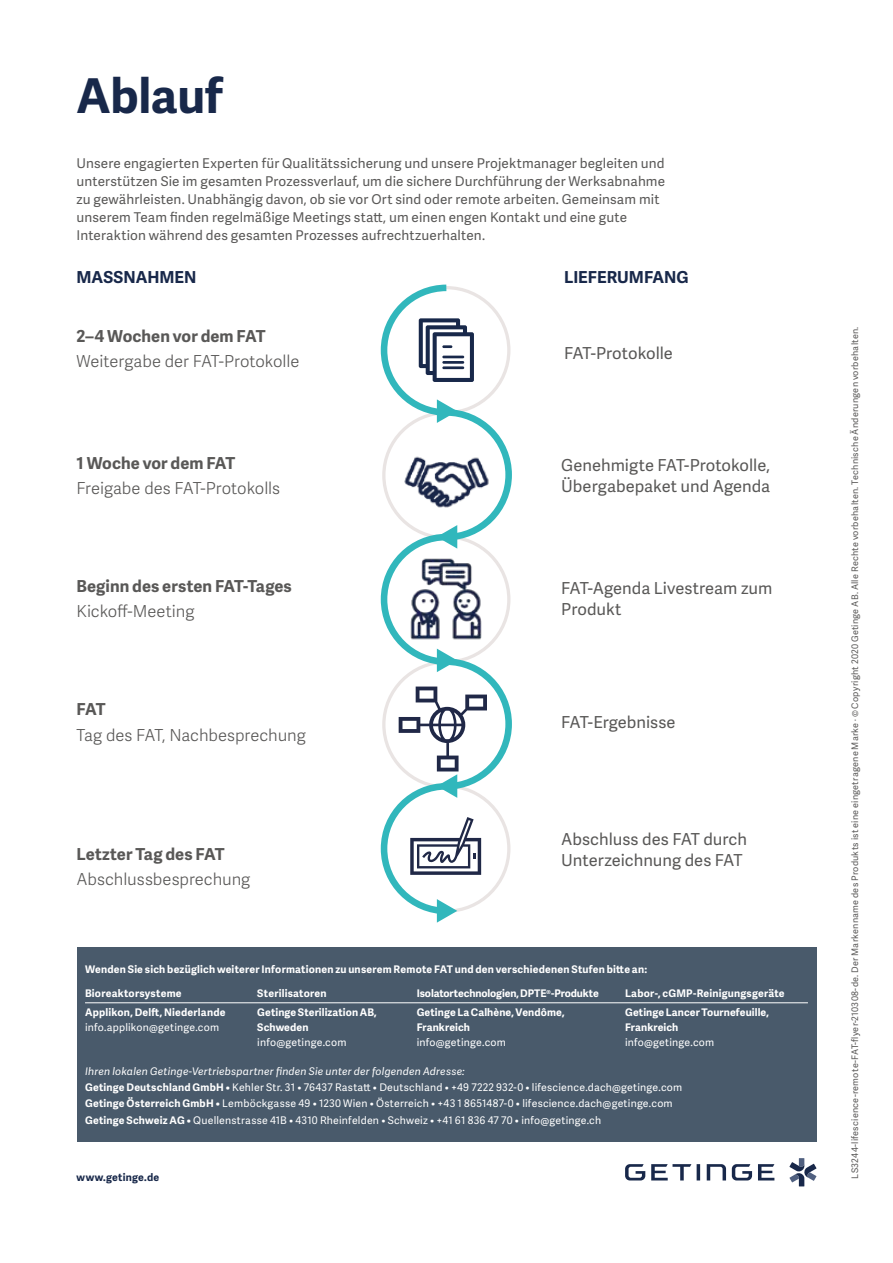
<style>
.page{position:relative;width:893px;height:1263px;background:#fff}
.page>*{position:absolute;margin:0;border:0;box-sizing:border-box;transform-origin:0 0}
.t1{font:700 48px "Adelle Sans";letter-spacing:-.005em;color:#18284a}
.t2{font:16.5px/21px "Adelle Sans";color:#595857}
.t3{font:300 16.5px "Adelle Sans";color:#595857}
.t4{font:700 16.5px "Adelle Sans";letter-spacing:.005em;color:#595857}
.t5{font:700 16.5px "Adelle Sans";color:#18284a}
.t6{font:13.5px/18px "Adelle Sans";letter-spacing:.01em;color:#595857}
.t7{font:10.5px/16.2px "Adelle Sans";letter-spacing:.02em;color:#fff}
.t8{font:700 10.5px/19.2px "Adelle Sans";letter-spacing:.015em;color:#fff}
.t9{font:700 10.5px/19.2px "Adelle Sans";letter-spacing:-.01em;color:#fff}
.t10{font:700 10.5px "Adelle Sans";letter-spacing:.02em;color:#18284a}
.t11{font:9px "Adelle Sans";letter-spacing:.025em;color:#595857}
.s1{font-style:italic}
.s2{font-weight:700}
</style>
<div class="page">
<div style="left:77px;top:947px;width:739px;height:195px;background:#495a6b"></div>
<svg style="left:789px;top:1158px;width:27px;height:28px"></svg>
<svg style="left:758px;top:1164px;width:16px;height:16px"></svg>
<svg style="left:651px;top:1164px;width:40px;height:16px"></svg>
<svg style="left:697px;top:1164px;width:3px;height:16px"></svg>
<svg style="left:625px;top:1164px;width:20px;height:16px"></svg>
<svg style="left:732px;top:1164px;width:20px;height:16px"></svg>
<svg style="left:707px;top:1164px;width:19px;height:16px"></svg>
<svg style="left:380px;top:284px;width:132px;height:639px"></svg>
<hr style="left:85px;top:1002px;width:723px;height:1px;background:#fff">
<h1 class="t1" style="left:77px;top:61px;width:148px">Ablauf</h1>
<p class="t6" style="left:77px;top:153px;width:590px">Unsere engagierten Experten für Qualitätssicherung und unsere Projektmanager begleiten und unterstützen Sie im gesamten Prozessverlauf, um die sichere Durchführung der Werksabnahme zu gewährleisten. Unabhängig davon, ob sie vor Ort sind oder remote arbeiten. Gemeinsam mit unserem Team finden regelmäßige Meetings statt, um einen engen Kontakt und eine gute Interaktion während des gesamten Prozesses aufrechtzuerhalten.</p>
<h2 class="t5" style="left:77px;top:264px;width:122px">MASSNAHMEN</h2>
<h2 class="t5" style="left:564px;top:264px;width:126px">LIEFERUMFANG</h2>
<h2 class="t4" style="left:77px;top:324px;width:190px">2–4 Wochen vor dem FAT</h2>
<h2 class="t3" style="left:77px;top:350px;width:224px">Weitergabe der FAT-Protokolle</h2>
<h2 class="t4" style="left:77px;top:451px;width:160px">1 Woche vor dem FAT</h2>
<h2 class="t3" style="left:77px;top:477px;width:205px">Freigabe des FAT-Protokolls</h2>
<h2 class="t4" style="left:77px;top:574px;width:217px">Beginn des ersten FAT-Tages</h2>
<h2 class="t3" style="left:77px;top:600px;width:119px">Kickoff-Meeting</h2>
<h2 class="t4" style="left:77px;top:697px;width:30px">FAT</h2>
<h2 class="t3" style="left:77px;top:723px;width:231px">Tag des FAT, Nachbesprechung</h2>
<h2 class="t4" style="left:77px;top:842px;width:149px">Letzter Tag des FAT</h2>
<h2 class="t3" style="left:77px;top:868px;width:175px">Abschlussbesprechung</h2>
<h2 class="t2" style="left:564px;top:342px;width:110px">FAT-Protokolle</h2>
<h2 class="t2" style="left:561px;top:454px;width:210px">Genehmigte FAT-Protokolle,<br>Übergabepaket und Agenda</h2>
<h2 class="t2" style="left:561px;top:577px;width:213px">FAT-Agenda Livestream zum<br>Produkt</h2>
<h2 class="t2" style="left:561px;top:711px;width:116px">FAT-Ergebnisse</h2>
<h2 class="t2" style="left:561px;top:828px;width:187px">Abschluss des FAT durch<br>Unterzeichnung des FAT</h2>
<p class="t8" style="left:85px;top:960px;width:564px">Wenden Sie sich bezüglich weiterer Informationen zu unserem Remote FAT und den verschiedenen Stufen bitte an:</p>
<p class="t8" style="left:85px;top:983px;width:142px">Bioreaktorsysteme<br>Applikon, Delft, Niederlande</p>
<p class="t7" style="left:85px;top:1019px;width:136px">info.applikon@getinge.com</p>
<p class="t8" style="left:257px;top:983px;width:121px">Sterilisatoren<br>Getinge Sterilization AB,</p>
<p class="t8" style="left:257px;top:1017px;width:53px">Schweden</p>
<p class="t7" style="left:257px;top:1034px;width:91px">info@getinge.com</p>
<p class="t9" style="left:417px;top:983px;width:184px">Isolatortechnologien, DPTE®-Produkte<br>Getinge La Calhène, Vendôme,</p>
<p class="t8" style="left:417px;top:1017px;width:55px">Frankreich</p>
<p class="t7" style="left:417px;top:1034px;width:91px">info@getinge.com</p>
<p class="t8" style="left:625px;top:983px;width:161px">Labor-, cGMP-Reinigungsgeräte<br>Getinge Lancer Tournefeuille,</p>
<p class="t8" style="left:625px;top:1017px;width:55px">Frankreich</p>
<p class="t7" style="left:625px;top:1034px;width:91px">info@getinge.com</p>
<p class="t7" style="left:85px;top:1063px;width:599px"><span class="s1">Ihren lokalen Getinge-Vertriebspartner finden Sie unter der folgenden Adresse:<br></span><span class="s2">Getinge Deutschland GmbH •</span> Kehler Str. 31 • 76437 Rastatt • Deutschland • +49 7222 932-0 • lifescience.dach@getinge.com <span class="s2">Getinge Österreich GmbH •</span> Lemböckgasse 49 • 1230 Wien • Österreich • +43 1 8651487-0 • lifescience.dach@getinge.com <span class="s2">Getinge Schweiz AG •</span> Quellenstrasse 41B • 4310 Rheinfelden • Schweiz • +41 61 836 47 70 • info@getinge.ch</p>
<p class="t10" style="left:77px;top:1169px;width:84px">www.getinge.de</p>
<p class="t11" style="left:848px;top:1178px;width:853px;rotate:-90deg">LS3244-lifescience-remote-FAT-flyer-210308-de. Der Markenname des Produkts ist eine eingetragene Marke · © Copyright 2020 Getinge AB. Alle Rechte vorbehalten. Technische Änderungen vorbehalten.</p>
</div>
